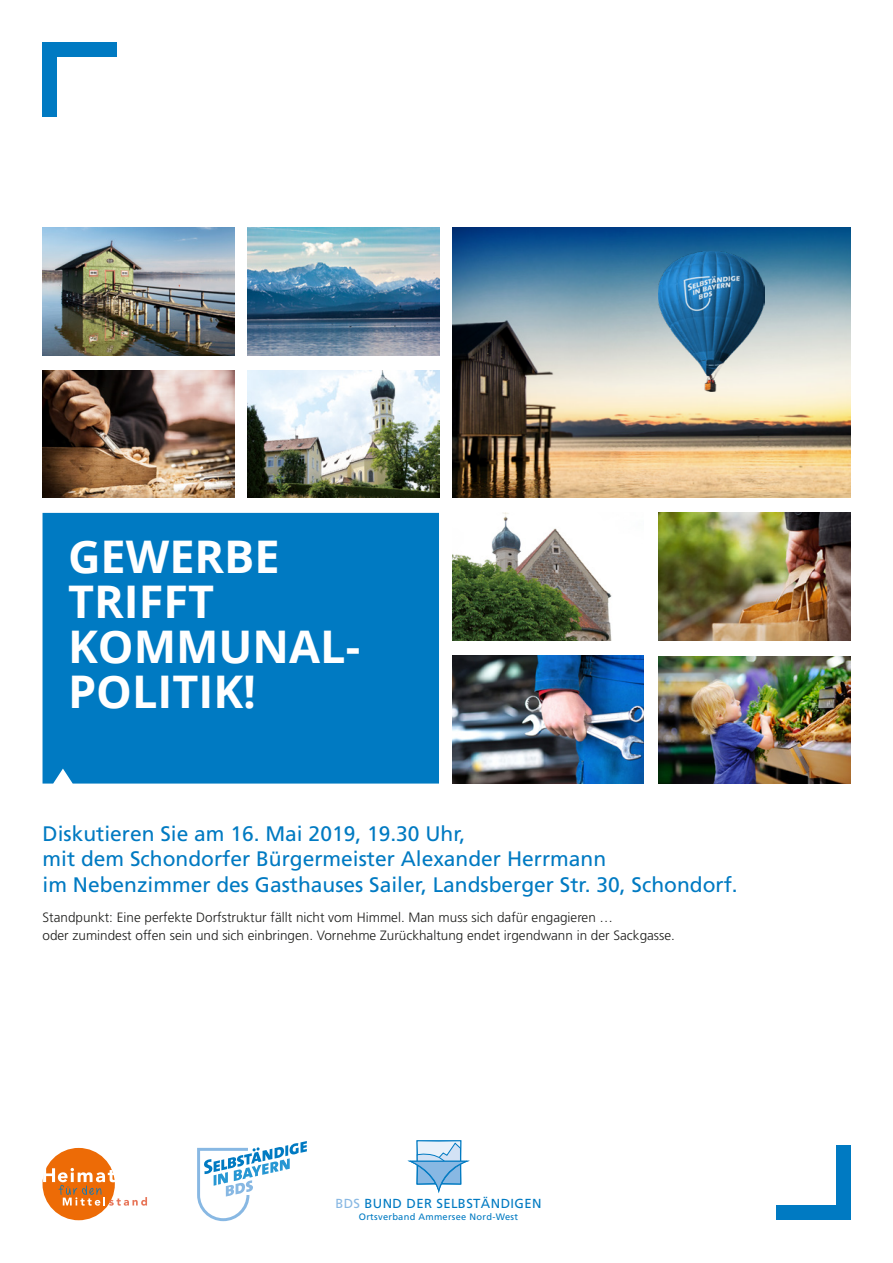
<style>
.page{position:relative;width:893px;height:1263px;background:#fff}
.page>*{position:absolute;margin:0;border:0;box-sizing:border-box;transform-origin:0 0}
.t1{font:700 45px/45px "Open Sans";color:#fff}
.t2{font:21px/25.2px "Frutiger LT Std";color:#007ac2}
.t3{font:300 13.5px/18px "Frutiger LT Std";color:#1d1d1b}
.t4{font:13.05px "Frutiger";letter-spacing:.03em;color:#007ac2}
.t5{font:9.3px "Frutiger";letter-spacing:.03em;color:#007ac2}
.s1{color:#88b8e3}
</style>
<div class="page">
<img style="left:659px;top:513px;width:191px;height:128px">
<img style="left:43px;top:370px;width:191px;height:128px">
<img style="left:247px;top:227px;width:192px;height:128px">
<img style="left:43px;top:227px;width:191px;height:128px">
<img style="left:659px;top:656px;width:191px;height:127px">
<div style="left:43px;top:513px;width:396px;height:270px;background:#007ac2"></div>
<svg style="left:197px;top:1141px;width:110px;height:80px"></svg>
<svg style="left:409px;top:1140px;width:61px;height:53px"></svg>
<div style="left:43px;top:43px;width:14px;height:74px;background:#007ac2"></div>
<div style="left:43px;top:43px;width:74px;height:14px;background:#007ac2"></div>
<div style="left:836px;top:1145px;width:14px;height:75px;background:#007ac2"></div>
<div style="left:776px;top:1205px;width:74px;height:15px;background:#007ac2"></div>
<img style="left:452px;top:227px;width:398px;height:271px">
<img style="left:452px;top:513px;width:160px;height:128px">
<div style="left:43px;top:1148px;width:72px;height:72px;background:#ed6b06;border-radius:50%"></div>
<svg style="left:43px;top:1168px;width:104px;height:37px"></svg>
<img style="left:659px;top:251px;width:105px;height:140px">
<img style="left:247px;top:370px;width:192px;height:128px">
<img style="left:452px;top:655px;width:192px;height:128px">
<p class="t1" style="left:68px;top:533px;width:294px">GEWERBE<br>TRIFFT<br>KOMMUNAL-<br>POLITIK!</p>
<p class="t2" style="left:43px;top:821px;width:697px">Diskutieren Sie am 16. Mai 2019, 19.30 Uhr,<br>mit dem Schondorfer Bürgermeister Alexander Herrmann<br>im Nebenzimmer des Gasthauses Sailer, Landsberger Str. 30, Schondorf.</p>
<p class="t3" style="left:43px;top:909px;width:634px">Standpunkt: Eine perfekte Dorfstruktur fällt nicht vom Himmel. Man muss sich dafür engagieren …<br>oder zumindest offen sein und sich einbringen. Vornehme Zurückhaltung endet irgendwann in der Sackgasse.</p>
<p class="t4" style="left:335px;top:1195px;width:208px"><span class="s1">BDS</span> BUND DER SELBSTÄNDIGEN</p>
<p class="t5" style="left:359px;top:1211px;width:161px">Ortsverband Ammersee Nord-West</p>
</div>
